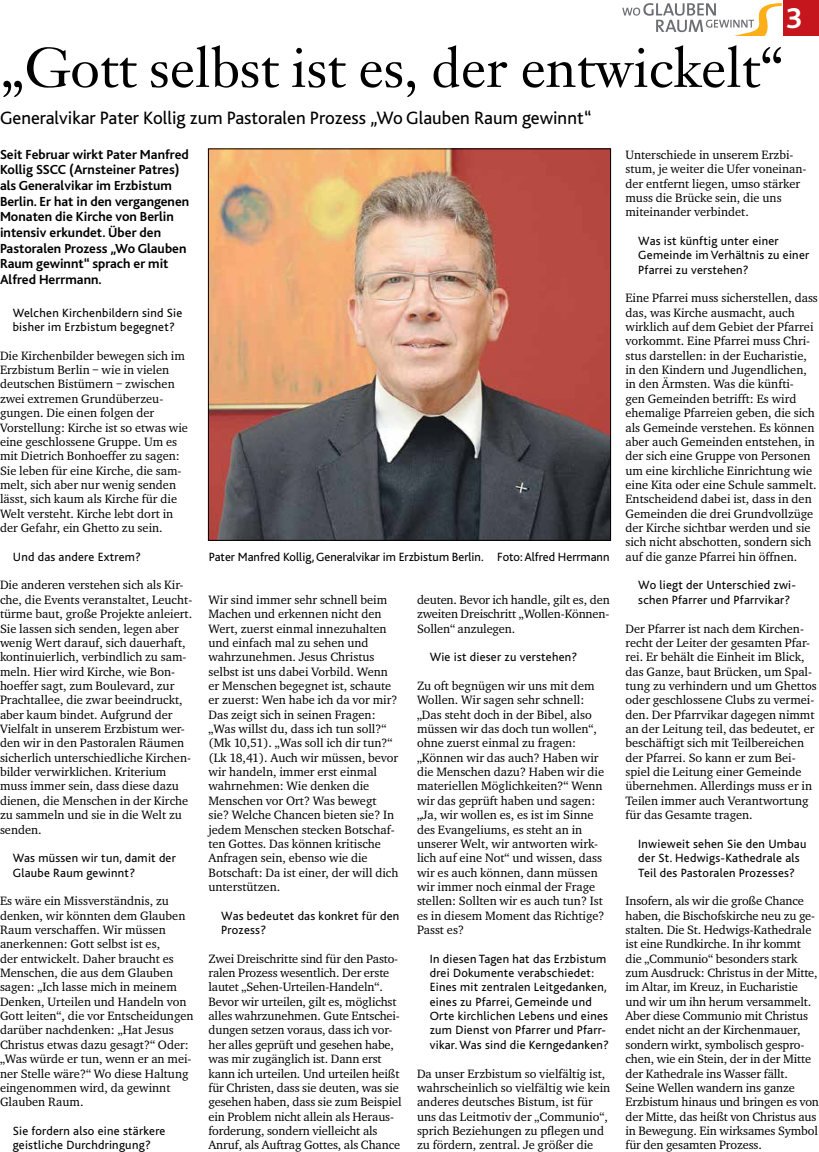
<style>
.page{position:relative;width:819px;height:1152px;background:#fff}
.page>*{position:absolute;margin:0;border:0;box-sizing:border-box;transform-origin:0 0}
.t1{font:55px "Janson Text LT";color:#000}
.t2{font:700 30px "Bliss";color:#fff}
.t3{font:18.75px "Bliss";color:#000}
.t4{font:700 13.75px/15.6px "Bliss";color:#000}
.t5{font:12.5px/14.4px "Charter EF";color:#000}
.t6{font:12.5px/14.4px "Bliss";letter-spacing:.02em;color:#000}
.t7{font:12.5px "Bliss";color:#000}
</style>
<div class="page">
<div style="left:783px;top:0;width:36px;height:35px;background:#c4161c"></div>
<svg style="left:622px;top:3px;width:159px;height:32px"></svg>
<img style="left:210px;top:151px;width:398px;height:387px">
<div style="left:208px;top:149px;width:402px;height:391px;border:1px solid #000"></div>
<h2 class="t2" style="left:785px;top:3px;width:18px">3</h2>
<h1 class="t1" style="left:0;top:33px;width:785px">„Gott selbst ist es, der entwickelt“</h1>
<h3 class="t3" style="left:0;top:108px;width:592px">Generalvikar Pater Kollig zum Pastoralen Prozess „Wo Glauben Raum gewinnt“</h3>
<p class="t4" style="left:0;top:147px;width:191px">Seit Februar wirkt Pater Manfred<br>Kollig SSCC (Arnsteiner Patres) als Generalvikar im Erzbistum<br>Berlin. Er hat in den vergangenen<br>Monaten die Kirche von Berlin intensiv erkundet. Über den<br>Pastoralen Prozess „Wo Glauben<br>Raum gewinnt“ sprach er mit<br>Alfred Herrmann.</p>
<p class="t6" style="left:13px;top:306px;width:171px">Welchen Kirchenbildern sind Sie bisher im Erzbistum begegnet?</p>
<p class="t5" style="left:0;top:348px;width:189px">Die Kirchenbilder bewegen sich im<br>Erzbistum Berlin – wie in vielen deutschen Bistümern – zwischen zwei extremen Grundüberzeu&shy;gungen. Die einen folgen der<br>Vorstellung: Kirche ist so etwas wie eine geschlossene Gruppe. Um es mit Dietrich Bonhoeffer zu sagen:<br>Sie leben für eine Kirche, die sam&shy;melt, sich aber nur wenig senden lässt, sich kaum als Kirche für die<br>Welt versteht. Kirche lebt dort in der Gefahr, ein Ghetto zu sein.</p>
<p class="t6" style="left:13px;top:550px;width:130px">Und das andere Extrem?</p>
<p class="t5" style="left:0;top:578px;width:194px">Die anderen verstehen sich als Kir&shy;che, die Events veranstaltet, Leucht&shy;türme baut, große Projekte anleiert.<br>Sie lassen sich senden, legen aber wenig Wert darauf, sich dauerhaft, kontinuierlich, verbindlich zu sam&shy;meln. Hier wird Kirche, wie Bon&shy;hoeffer sagt, zum Boulevard, zur Prachtallee, die zwar beeindruckt, aber kaum bindet. Aufgrund der Vielfalt in unserem Erzbistum wer&shy;den wir in den Pastoralen Räumen sicherlich unterschiedliche Kirchen&shy;bilder verwirklichen. Kriterium muss immer sein, dass diese dazu dienen, die Menschen in der Kirche zu sammeln und sie in die Welt zu senden.</p>
<p class="t6" style="left:13px;top:851px;width:165px">Was müssen wir tun, damit der<br>Glaube Raum gewinnt?</p>
<p class="t5" style="left:0;top:893px;width:195px">Es wäre ein Missverständnis, zu denken, wir könnten dem Glauben<br>Raum verschaffen. Wir müssen anerkennen: Gott selbst ist es,<br>der entwickelt. Daher braucht es<br>Menschen, die aus dem Glauben sagen: „Ich lasse mich in meinem<br>Denken, Urteilen und Handeln von<br>Gott leiten“, die vor Entscheidungen darüber nachdenken: „Hat Jesus<br>Christus etwas dazu gesagt?“ Oder: „Was würde er tun, wenn er an mei&shy;ner Stelle wäre?“ Wo diese Haltung eingenommen wird, da gewinnt<br>Glauben Raum.</p>
<p class="t6" style="left:13px;top:1124px;width:154px">Sie fordern also eine stärkere geistliche Durchdringung?</p>
<p class="t5" style="left:625px;top:147px;width:182px">Unterschiede in unserem Erzbi&shy;stum, je weiter die Ufer voneinan&shy;der entfernt liegen, umso stärker muss die Brücke sein, die uns miteinander verbindet.</p>
<p class="t6" style="left:638px;top:234px;width:172px">Was ist künftig unter einer<br>Gemeinde im Verhältnis zu einer<br>Pfarrei zu verstehen?</p>
<p class="t5" style="left:625px;top:291px;width:194px">Eine Pfarrei muss sicherstellen, dass das, was Kirche ausmacht, auch wirklich auf dem Gebiet der Pfarrei vorkommt. Eine Pfarrei muss Chri&shy;stus darstellen: in der Eucharistie, in den Kindern und Jugendlichen, in den Ärmsten. Was die künfti-<br>gen Gemeinden betrifft: Es wird ehemalige Pfarreien geben, die sich als Gemeinde verstehen. Es können aber auch Gemeinden entstehen, in der sich eine Gruppe von Personen um eine kirchliche Einrichtung wie eine Kita oder eine Schule sammelt.<br>Entscheidend dabei ist, dass in den Gemeinden die drei Grundvollzüge der Kirche sichtbar werden und sie sich nicht abschotten, sondern sich auf die ganze Pfarrei hin öffnen.</p>
<p class="t6" style="left:638px;top:578px;width:159px">Wo liegt der Unterschied zwi&shy;schen Pfarrer und Pfarrvikar?</p>
<p class="t5" style="left:625px;top:621px;width:193px">Der Pfarrer ist nach dem Kirchen&shy;recht der Leiter der gesamten Pfar&shy;rei. Er behält die Einheit im Blick, das Ganze, baut Brücken, um Spal&shy;tung zu verhindern und um Ghettos oder geschlossene Clubs zu vermei&shy;den. Der Pfarrvikar dagegen nimmt an der Leitung teil, das bedeutet, er beschäftigt sich mit Teilbereichen der Pfarrei. So kann er zum Bei&shy;spiel die Leitung einer Gemeinde übernehmen. Allerdings muss er in Teilen immer auch Verantwortung für das Gesamte tragen.</p>
<p class="t6" style="left:638px;top:837px;width:170px">Inwieweit sehen Sie den Umbau der St. Hedwigs-Kathedrale als<br>Teil des Pastoralen Prozesses?</p>
<p class="t5" style="left:625px;top:893px;width:195px">Insofern, als wir die große Chance haben, die Bischofskirche neu zu ge&shy;stalten. Die St. Hedwigs-Kathedrale ist eine Rundkirche. In ihr kommt die „Communio“ besonders stark zum Ausdruck: Christus in der Mitte, im Altar, im Kreuz, in Eucharistie und wir um ihn herum versammelt.<br>Aber diese Communio mit Christus endet nicht an der Kirchenmauer, sondern wirkt, symbolisch gespro&shy;chen, wie ein Stein, der in der Mitte der Kathedrale ins Wasser fällt.<br>Seine Wellen wandern ins ganze Erzbistum hinaus und bringen es von der Mitte, das heißt von Christus aus in Bewegung. Ein wirksames Symbol für den gesamten Prozess.</p>
<p class="t7" style="left:209px;top:550px;width:402px">Pater Manfred Kollig, Generalvikar im Erzbistum Berlin. Foto: Alfred Herrmann</p>
<p class="t5" style="left:208px;top:592px;width:191px">Wir sind immer sehr schnell beim<br>Machen und erkennen nicht den<br>Wert, zuerst einmal innezuhalten und einfach mal zu sehen und wahrzunehmen. Jesus Christus selbst ist uns dabei Vorbild. Wenn er Menschen begegnet ist, schaute er zuerst: Wen habe ich da vor mir?<br>Das zeigt sich in seinen Fragen: „Was willst du, dass ich tun soll?“ (Mk 10,51). „Was soll ich dir tun?“ (Lk 18,41). Auch wir müssen, bevor wir handeln, immer erst einmal wahrnehmen: Wie denken die<br>Menschen vor Ort? Was bewegt sie? Welche Chancen bieten sie? In jedem Menschen stecken Botschaf&shy;ten Gottes. Das können kritische<br>Anfragen sein, ebenso wie die<br>Botschaft: Da ist einer, der will dich unterstützen.</p>
<p class="t6" style="left:221px;top:908px;width:179px">Was bedeutet das konkret für den<br>Prozess?</p>
<p class="t5" style="left:208px;top:951px;width:194px">Zwei Dreischritte sind für den Pasto&shy;ralen Prozess wesentlich. Der erste lautet „Sehen-Urteilen-Handeln“.<br>Bevor wir urteilen, gilt es, möglichst alles wahrzunehmen. Gute Entschei&shy;dungen setzen voraus, dass ich vor&shy;her alles geprüft und gesehen habe, was mir zugänglich ist. Dann erst kann ich urteilen. Und urteilen heißt für Christen, dass sie deuten, was sie gesehen haben, dass sie zum Beispiel ein Problem nicht allein als Heraus&shy;forderung, sondern vielleicht als Anruf, als Auftrag Gottes, als Chance</p>
<p class="t5" style="left:417px;top:592px;width:194px;text-align:justify">deuten. Bevor ich handle, gilt es, den zweiten Dreischritt „Wollen-Können-Sollen“ anzulegen.</p>
<p class="t6" style="left:430px;top:650px;width:149px">Wie ist dieser zu verstehen?</p>
<p class="t5" style="left:417px;top:678px;width:189px">Zu oft begnügen wir uns mit dem<br>Wollen. Wir sagen sehr schnell: „Das steht doch in der Bibel, also müssen wir das doch tun wollen“, ohne zuerst einmal zu fragen: „Können wir das auch? Haben wir die Menschen dazu? Haben wir die materiellen Möglichkeiten?“ Wenn wir das geprüft haben und sagen: „Ja, wir wollen es, es ist im Sinne des Evangeliums, es steht an in unserer Welt, wir antworten wirk&shy;lich auf eine Not“ und wissen, dass wir es auch können, dann müssen wir immer noch einmal der Frage stellen: Sollten wir es auch tun? Ist es in diesem Moment das Richtige?<br>Passt es?</p>
<p class="t6" style="left:430px;top:951px;width:181px">In diesen Tagen hat das Erzbistum drei Dokumente verabschiedet:<br>Eines mit zentralen Leitgedanken, eines zu Pfarrei, Gemeinde und Orte kirchlichen Lebens und eines zum Dienst von Pfarrer und Pfarr&shy;vikar. Was sind die Kerngedanken?</p>
<p class="t5" style="left:417px;top:1066px;width:195px">Da unser Erzbistum so vielfältig ist, wahrscheinlich so vielfältig wie kein anderes deutsches Bistum, ist für uns das Leitmotiv der „Communio“, sprich Beziehungen zu pflegen und zu fördern, zentral. Je größer die</p>
</div>
